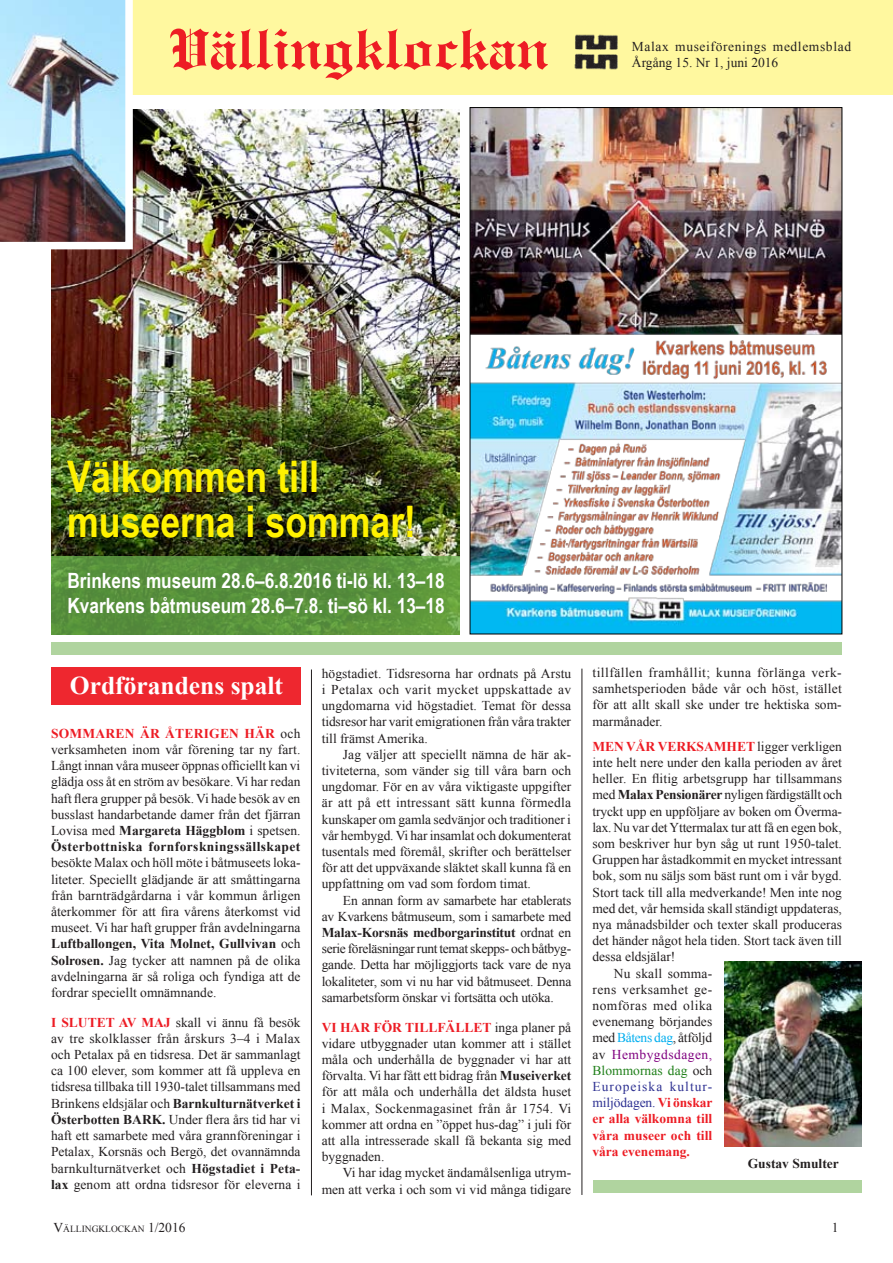
<style>
.page{position:relative;width:893px;height:1263px;background:#fff}
.page>*{position:absolute;margin:0;border:0;box-sizing:border-box;transform-origin:0 0}
.t1{font:700 57px "Engravers Old English BT";color:#ed1c24}
.t2{font:700 43.5px/45px "Arial Narrow";color:#fff200}
.t3{font:700 25.5px "Times New Roman";color:#fff}
.t4{font:700 21px/25.2px "Arial Narrow";color:#fff}
.t5{font:13.5px/16.2px "Times New Roman";color:#231f20;text-align:justify}
.t6{font:700 13.5px "Times New Roman";color:#ed1c24}
.t7{font:13.5px "Times New Roman";letter-spacing:-.02em;color:#231f20}
.t8{font:13.5px "Times New Roman";letter-spacing:.045em;color:#231f20}
.t9{font:13.5px "Times New Roman";letter-spacing:-.005em;color:#2e3192}
.t10{font:13.5px "Times New Roman";letter-spacing:.03em;color:#231f20}
.t11{font:13.5px "Times New Roman";letter-spacing:.075em;color:#2e3192}
.t12{font:13.5px "Times New Roman";letter-spacing:.035em;color:#231f20}
.t13{font:13.5px "Times New Roman";letter-spacing:.035em;color:#800080}
.t14{font:13.5px "Times New Roman";letter-spacing:.005em;color:#20801a}
.t15{font:700 13.5px "Times New Roman";color:#231f20}
.t16{font:9.45px "Times New Roman";color:#231f20}
.s1{font-weight:700;color:#ed1c24}
.s2{font-weight:700}
.s3{font-size:13.5px}
.s4{font-weight:400;color:#231f20}
.s5{color:#00aeef}
.s6{color:#231f20}
</style>
<div class="page">
<img style="left:51px;top:109px;width:409px;height:526px">
<svg style="left:51px;top:556px;width:409px;height:78px;background:#59923c"></svg>
<div style="left:127px;top:0;width:766px;height:95px;background:#fff89f"></div>
<div style="left:51px;top:667px;width:249px;height:38px;background:#ee272f"></div>
<img style="left:725px;top:961px;width:136px;height:185px">
<hr style="left:311px;top:669px;width:1px;height:526px;background:#231f20">
<hr style="left:582px;top:669px;width:1px;height:526px;background:#231f20">
<img style="left:574px;top:35px;width:43px;height:34px">
<img style="left:0;top:0;width:133px;height:249px">
<div style="left:51px;top:642px;width:791px;height:13px;background:#b0d49f"></div>
<div style="left:593px;top:1180px;width:268px;height:13px;background:#b0d49f"></div>
<img style="left:472px;top:109px;width:368px;height:523px">
<h1 class="t1" style="left:170px;top:15px;width:380px">Vällingklockan</h1>
<p class="t8" style="left:632px;top:37px;width:221px">Malax museiförenings medlemsblad</p>
<p class="t5" style="left:632px;top:54px;width:148px">Årgång 15. Nr 1, juni 2016</p>
<h2 class="t2" style="left:67px;top:452px;width:350px">Välkommen till museerna i sommar!</h2>
<h3 class="t4" style="left:68px;top:566px;width:379px">Brinkens museum 28.6–6.8.2016 ti-lö kl. 13–18<br>Kvarkens båtmuseum 28.6–7.8. ti–sö kl. 13–18</h3>
<h3 class="t3" style="left:70px;top:667px;width:215px">Ordförandens spalt</h3>
<p class="t5" style="left:51px;top:725px;width:251px"><span class="s1">Sommaren är återigen här</span> och verksamheten inom vår förening tar ny fart.<br>Långt innan våra museer öppnas officiellt kan vi glädja oss åt en ström av besökare. Vi har redan haft flera grupper på besök. Vi hade besök av en busslast handarbetande damer från det fjärran Lovisa med <span class="s2">Margareta Häggblom</span> i spetsen.<br><span class="s2">Österbottniska fornforskningssällskapet</span></p>
<p class="t5" style="left:51px;top:854px;width:251px">besökte Malax och höll möte i båtmuseets loka&shy;liteter. Speciellt glädjande är att småttingarna från barnträdgårdarna i vår kommun årligen återkommer för att fira vårens återkomst vid museet. Vi har haft grupper från avdelningarna <span class="s2">Luftballongen, Vita Molnet, Gullvivan</span> och <span class="s2">Solrosen.</span> Jag tycker att namnen på de olika avdelningarna är så roliga och fyndiga att de fordrar speciellt omnämnande.</p>
<p class="t5" style="left:51px;top:1014px;width:251px"><span class="s1">I slutet av maj</span> skall vi ännu få besök av tre skolklasser från årskurs 3–4 i Malax och Petalax på en tidsresa. Det är sammanlagt ca 100 elever, som kommer att få uppleva en tidsresa tillbaka till 1930-talet tillsammans med Brinkens eldsjälar och <span class="s2">Barnkulturnätverket i Österbotten BARK.</span> Under flera års tid har vi haft ett samarbete med våra grannföreningar i Petalax, Korsnäs och Bergö, det ovannämnda barnkulturnätverket och <span class="s2">Högstadiet i Peta&shy;lax</span> genom att ordna tidsresor för eleverna i</p>
<p class="t16" style="left:54px;top:1223px;width:133px"><span class="s3">V</span>ÄLLINGKLOCKAN <span class="s3">1/2016</span></p>
<p class="t5" style="left:322px;top:665px;width:251px">högstadiet. Tidsresorna har ordnats på Arstu i Petalax och varit mycket uppskattade av ungdomarna vid högstadiet. Temat för dessa tidsresor har varit emigrationen från våra trakter till främst Amerika.</p>
<p class="t5" style="left:322px;top:746px;width:251px;text-indent:21px">Jag väljer att speciellt nämna de här ak&shy;tiviteterna, som vänder sig till våra barn och ungdomar. För en av våra viktigaste uppgifter är att på ett intressant sätt kunna förmedla kunskaper om gamla sedvänjor och traditioner i vår hembygd. Vi har insamlat och dokumenterat tusentals med föremål, skrifter och berättelser för att det uppväxande släktet skall kunna få en uppfattning om vad som fordom timat.</p>
<p class="t5" style="left:322px;top:892px;width:251px;text-indent:21px">En annan form av samarbete har etablerats av Kvarkens båtmuseum, som i samarbete med <span class="s2">Malax-Korsnäs medborgarinstitut</span> ordnat en serie föreläsningar runt temat skepps- och båtbyg&shy;gande. Detta har möjliggjorts tack vare de nya lokaliteter, som vi nu har vid båtmuseet. Denna samarbetsform önskar vi fortsätta och utöka.</p>
<p class="t5" style="left:322px;top:1019px;width:251px"><span class="s1">Vi har för tillfället</span> inga planer på vidare utbyggnader utan kommer att i stället måla och underhålla de byggnader vi har att förvalta. Vi har fått ett bidrag från <span class="s2">Museiverket </span>för att måla och underhålla det äldsta huset i Malax, Sockenmagasinet från år 1754. Vi kommer att ordna en ”öppet hus-dag” i juli för att alla intresserade skall få bekanta sig med byggnaden.</p>
<p class="t5" style="left:322px;top:1164px;width:251px;text-align:right">Vi har idag mycket ändamålsenliga utrym&shy;men att verka i och som vi vid många tidigare</p>
<p class="t5" style="left:592px;top:664px;width:251px">tillfällen framhållit; kunna förlänga verk&shy;samhetsperioden både vår och höst, istället för att allt skall ske under tre hektiska som&shy;marmånader.</p>
<p class="t6" style="left:592px;top:737px;width:251px">Men vår verksamhet <span class="s4">ligger verkligen</span></p>
<p class="t5" style="left:592px;top:754px;width:251px">inte helt nere under den kalla perioden av året</p>
<p class="t5" style="left:592px;top:770px;width:251px">heller. En flitig arbetsgrupp har tillsammans</p>
<p class="t7" style="left:592px;top:786px;width:251px">med <span class="s2">Malax Pensionärer</span> nyligen färdigställt och</p>
<p class="t5" style="left:592px;top:803px;width:251px">tryckt upp en uppföljare av boken om Överma-</p>
<p class="t5" style="left:592px;top:819px;width:251px">lax. Nu var det Yttermalax tur att få en egen bok,</p>
<p class="t5" style="left:592px;top:835px;width:251px">som beskriver hur byn såg ut runt 1950-talet.</p>
<p class="t5" style="left:592px;top:851px;width:251px">Gruppen har åstadkommit en mycket intressant</p>
<p class="t5" style="left:592px;top:867px;width:251px">bok, som nu säljs som bäst runt om i vår bygd.</p>
<p class="t5" style="left:592px;top:884px;width:251px">Stort tack till alla medverkande! Men inte nog</p>
<p class="t5" style="left:592px;top:900px;width:251px">med det, vår hemsida skall ständigt uppdateras,</p>
<p class="t5" style="left:592px;top:916px;width:251px">nya månadsbilder och texter skall produceras</p>
<p class="t5" style="left:592px;top:932px;width:251px">det händer något hela tiden. Stort tack även till</p>
<p class="t5" style="left:592px;top:948px;width:84px">dessa eldsjälar!</p>
<p class="t5" style="left:614px;top:965px;width:99px">Nu skall somma-</p>
<p class="t10" style="left:592px;top:980px;width:120px">rens verksamhet ge-</p>
<p class="t12" style="left:592px;top:996px;width:121px">nomföras med olika</p>
<p class="t5" style="left:592px;top:1013px;width:121px">evenemang börjandes</p>
<p class="t7" style="left:592px;top:1029px;width:121px">med <span class="s5">Båtens dag</span>, åtföljd</p>
<p class="t13" style="left:592px;top:1045px;width:121px"><span class="s6">av</span> Hembygdsdagen,</p>
<p class="t14" style="left:592px;top:1061px;width:121px">Blommornas dag <span class="s6">och</span></p>
<p class="t11" style="left:592px;top:1077px;width:121px">Europeiska kultur-</p>
<p class="t9" style="left:592px;top:1093px;width:122px">miljödagen. <span class="s1">Vi önskar</span></p>
<p class="t6" style="left:592px;top:1109px;width:121px">er alla välkomna till</p>
<p class="t6" style="left:592px;top:1126px;width:121px">våra museer och till</p>
<p class="t6" style="left:592px;top:1142px;width:99px">våra evenemang.</p>
<p class="t15" style="left:748px;top:1154px;width:93px">Gustav Smulter</p>
<p class="t5" style="left:832px;top:1219px;width:8px">1</p>
</div>
